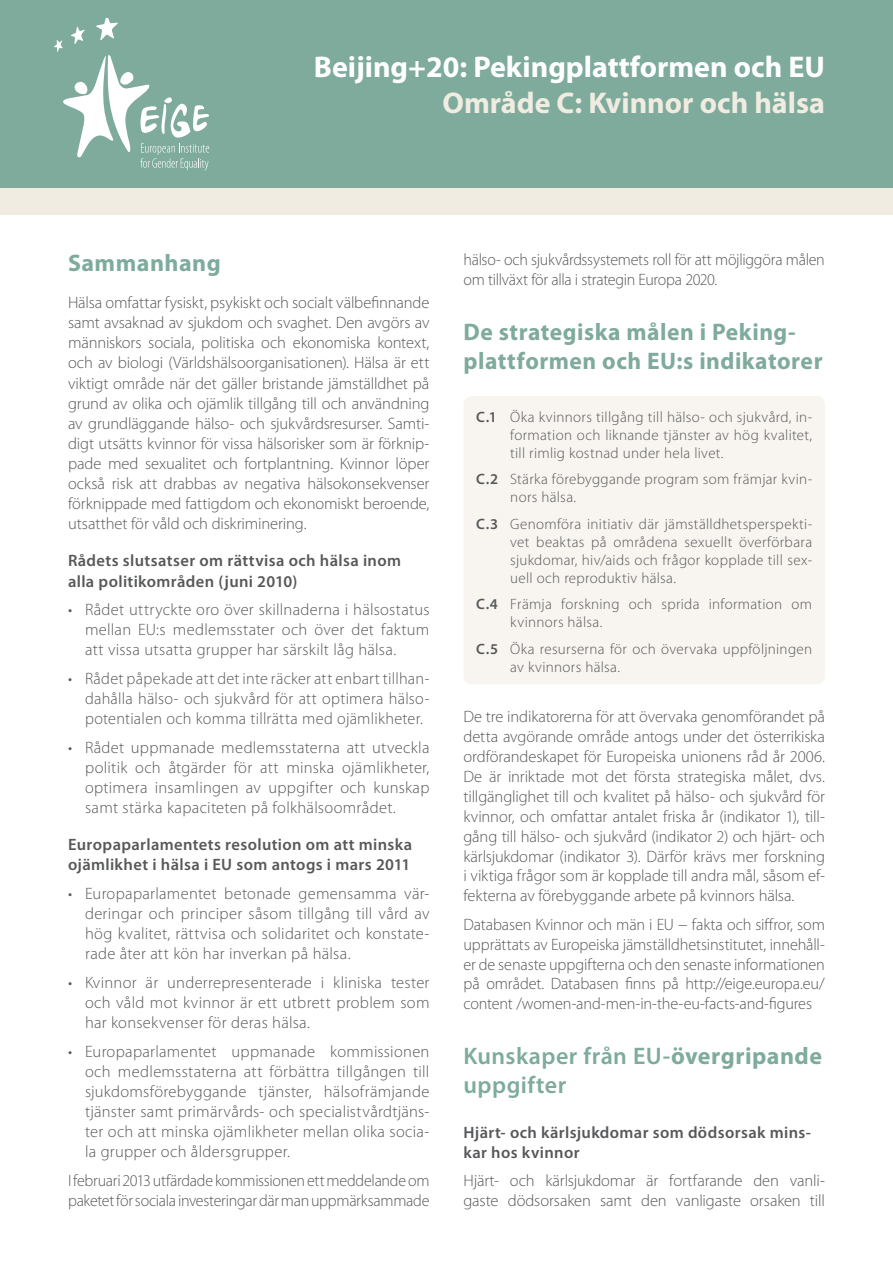
<style>
.page{position:relative;width:893px;height:1263px;background:#fff}
.page>*{position:absolute;margin:0;border:0;box-sizing:border-box;transform-origin:0 0}
.Main_1{font:700 30px "Myriad Pro";color:#fff}
.Main_2{font:700 30px "Myriad Pro";color:#f1ece2}
.Title_1{font:700 24px/29px "Myriad Pro";letter-spacing:.02em;color:#7eab9b}
.Title_1-2{font:600 24px/29px "Myriad Pro";letter-spacing:.015em;color:#7eab9b}
.Body_Text{font:300 16.5px/20.1px "Myriad Pro";letter-spacing:-.005em;color:#57585a;text-align:justify}
.Subtitle{font:600 16.5px/20.1px "Myriad Pro";letter-spacing:.02em;color:#57585a}
.Body_Text_2{font:300 15px/18px "Myriad Pro";letter-spacing:.02em;color:#57585a}
.s1{font-weight:600}
.s2{font-weight:700}
</style>
<div class="page">
<div style="left:463px;top:396px;width:362px;height:288px;background:#f8f5f0;border-radius:9px"></div>
<div style="left:0;top:0;width:893px;height:215px;background:#f1ece2"></div>
<div style="left:0;top:0;width:893px;height:187px;background:#7eab9b"></div>
<svg style="left:54px;top:18px;width:155px;height:153px"></svg>
<p class="Main_1" style="left:314px;top:47px;width:513px">Beijing+20: Pekingplattformen och EU</p>
<p class="Main_2" style="left:442px;top:83px;width:384px">Område C: Kvinnor och hälsa</p>
<p class="Title_1" style="left:68px;top:248px;width:154px">Sammanhang</p>
<p class="Body_Text" style="left:68px;top:293px;width:363px">Hälsa omfattar fysiskt, psykiskt och socialt välbefinnande samt avsaknad av sjukdom och svaghet. Den avgörs av människors sociala, politiska och ekonomiska kontext, och av biologi (Världshälsoorganisationen). Hälsa är ett viktigt område när det gäller bristande jämställdhet på grund av olika och ojämlik tillgång till och användning av grundläggande hälso- och sjukvårdsresurser. Samti&shy;digt utsätts kvinnor för vissa hälsorisker som är förknip&shy;pade med sexualitet och fortplantning. Kvinnor löper också risk att drabbas av negativa hälsokonsekvenser förknippade med fattigdom och ekonomiskt beroende, utsatthet för våld och diskriminering.</p>
<p class="Subtitle" style="left:68px;top:550px;width:335px">Rådets slutsatser om rättvisa och hälsa inom alla politikområden (juni 2010)</p>
<p class="Body_Text" style="left:85px;top:600px;width:346px;text-indent:-17px">• Rådet uttryckte oro över skillnaderna i hälsostatus mellan EU:s medlemsstater och över det faktum att vissa utsatta grupper har särskilt låg hälsa.</p>
<p class="Body_Text" style="left:85px;top:669px;width:346px;text-indent:-17px">• Rådet påpekade att det inte räcker att enbart tillhan&shy;dahålla hälso- och sjukvård för att optimera hälso&shy;potentialen och komma tillrätta med ojämlikheter.</p>
<p class="Body_Text" style="left:85px;top:738px;width:346px;text-indent:-17px">• Rådet uppmanade medlemsstaterna att utveckla politik och åtgärder för att minska ojämlikheter, optimera insamlingen av uppgifter och kunskap samt stärka kapaciteten på folkhälsoområdet.</p>
<p class="Subtitle" style="left:68px;top:834px;width:346px">Europaparlamentets resolution om att minska ojämlikhet i hälsa i EU som antogs i mars 2011</p>
<p class="Body_Text" style="left:85px;top:884px;width:346px;text-indent:-17px">• Europaparlamentet betonade gemensamma vär&shy;deringar och principer såsom tillgång till vård av hög kvalitet, rättvisa och solidaritet och konstate&shy;rade åter att kön har inverkan på hälsa.</p>
<p class="Body_Text" style="left:85px;top:973px;width:346px;text-indent:-17px">• Kvinnor är underrepresenterade i kliniska tester och våld mot kvinnor är ett utbrett problem som har konsekvenser för deras hälsa.</p>
<p class="Body_Text" style="left:85px;top:1041px;width:346px;text-indent:-17px">• Europaparlamentet uppmanade kommissionen och medlemsstaterna att förbättra tillgången till sjukdomsförebyggande tjänster, hälsofrämjande tjänster samt primärvårds- och specialistvårdtjäns&shy;ter och att minska ojämlikheter mellan olika socia&shy;la grupper och åldersgrupper.</p>
<p class="Body_Text" style="left:68px;top:1171px;width:363px">I februari 2013 utfärdade kommissionen ett meddelande om paketet för sociala investeringar där man uppmärksammade</p>
<p class="Body_Text" style="left:463px;top:250px;width:363px">hälso- och sjukvårdssystemets roll för att möjliggöra målen om tillväxt för alla i strategin Europa 2020.</p>
<p class="Title_1" style="left:463px;top:316px;width:361px">De strategiska målen i Peking&shy;plattformen och EU:s indikatorer</p>
<p class="Body_Text_2" style="left:510px;top:408px;width:303px;text-align:justify;text-indent:-34px"><span class="s1">C.1</span> Öka kvinnors tillgång till hälso- och sjukvård, in&shy;formation och liknande tjänster av hög kvalitet, till rimlig kostnad under hela livet.</p>
<p class="Body_Text_2" style="left:510px;top:470px;width:303px;text-indent:-34px"><span class="s1">C.2</span> Stärka förebyggande program som främjar kvin&shy;nors hälsa.</p>
<p class="Body_Text_2" style="left:510px;top:515px;width:303px;text-align:justify;text-indent:-34px"><span class="s1">C.3</span> Genomföra initiativ där jämställdhetsperspekti&shy;vet beaktas på områdena sexuellt överförbara sjukdomar, hiv/aids och frågor kopplade till sex&shy;uell och reproduktiv hälsa.</p>
<p class="Body_Text_2" style="left:510px;top:595px;width:303px;text-indent:-34px"><span class="s1">C.4</span> Främja forskning och sprida information om kvinnors hälsa.</p>
<p class="Body_Text_2" style="left:510px;top:640px;width:303px;text-indent:-34px"><span class="s1">C.5</span> Öka resurserna för och övervaka uppföljningen av kvinnors hälsa.</p>
<p class="Body_Text" style="left:463px;top:707px;width:363px">De tre indikatorerna för att övervaka genomförandet på detta avgörande område antogs under det österrikiska ordförandeskapet för Europeiska unionens råd år 2006.<br>De är inriktade mot det första strategiska målet, dvs. tillgänglighet till och kvalitet på hälso- och sjukvård för kvinnor, och omfattar antalet friska år (indikator 1), till&shy;gång till hälso- och sjukvård (indikator 2) och hjärt- och kärlsjukdomar (indikator 3). Därför krävs mer forskning i viktiga frågor som är kopplade till andra mål, såsom ef&shy;fekterna av förebyggande arbete på kvinnors hälsa.</p>
<p class="Body_Text" style="left:463px;top:914px;width:363px">Databasen Kvinnor och män i EU − fakta och siffror, som upprättats av Europeiska jämställdhetsinstitutet, innehåll&shy;er de senaste uppgifterna och den senaste informationen på området. Databasen finns på http://eige.europa.eu/ content /women‑and‑men‑in‑the‑eu‑facts‑and‑figures</p>
<p class="Title_1-2" style="left:463px;top:1040px;width:360px">Kunskaper från EU‑<span class="s2">övergripande </span>uppgifter</p>
<p class="Subtitle" style="left:463px;top:1122px;width:349px">Hjärt- och kärlsjukdomar som dödsorsak mins‑ kar hos kvinnor</p>
<p class="Body_Text" style="left:463px;top:1171px;width:363px">Hjärt- och kärlsjukdomar är fortfarande den vanli&shy;gaste dödsorsaken samt den vanligaste orsaken till</p>
</div>
